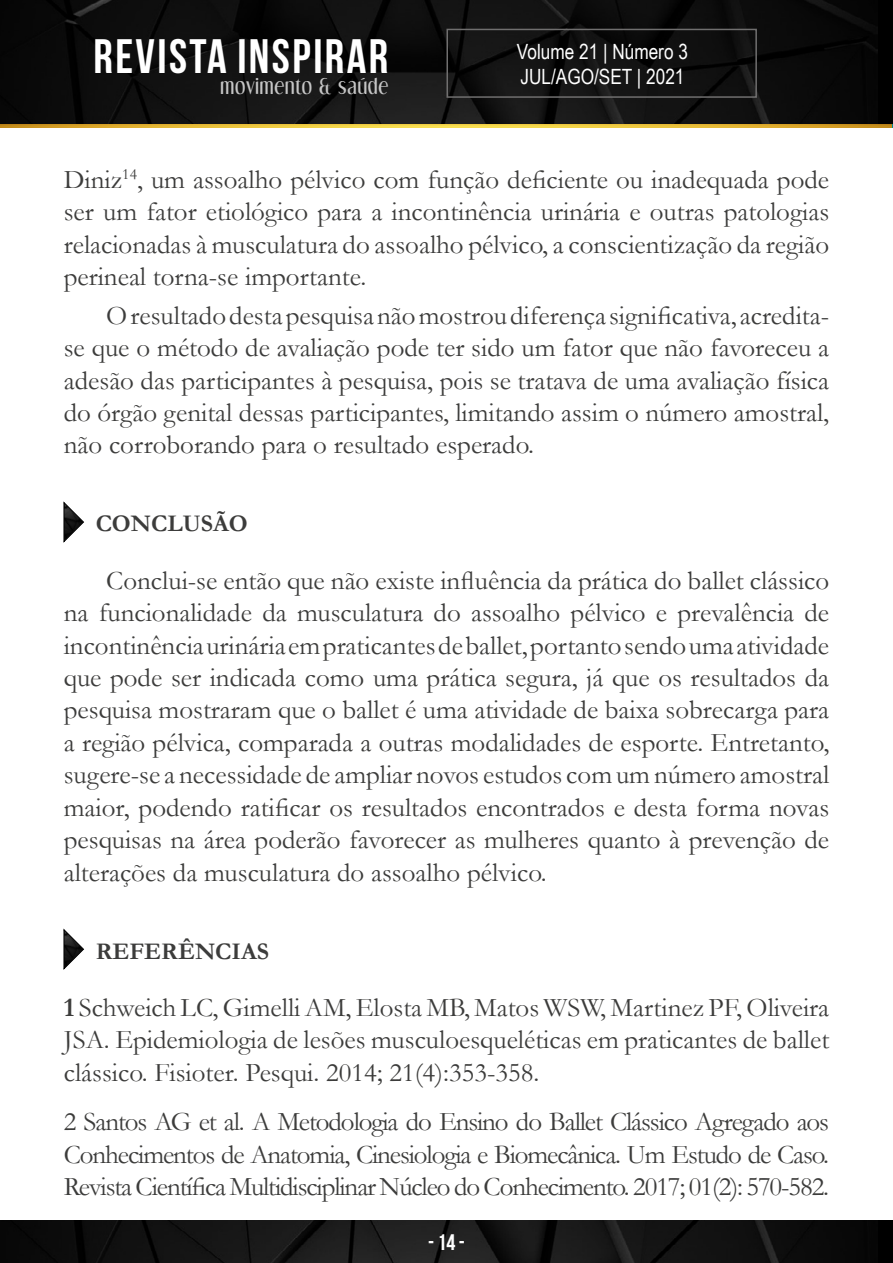
<style>
.page{position:relative;width:893px;height:1263px;background:#fff}
.page>*{position:absolute;margin:0;border:0;box-sizing:border-box;transform-origin:0 0}
.t1{font:700 48.3px "Bebas Neue";letter-spacing:.05em;color:#fff}
.t2{font:27px/32.4px "Garamond";color:#3c3c3b;text-align:justify}
.t3{font:700 24px "Garamond";color:#3c3c3b}
.t4{font:700 22.5px "Bebas Neue";color:#fff}
.t5{font:21px/25.2px "Arial Narrow";color:#fff}
.t6{font:18.9px "Dream Orphans";letter-spacing:.05em;color:#c6c6c6}
.s1{font-weight:700}
</style>
<div class="page">
<img style="left:0;top:124px;width:891px;height:4px">
<img style="left:0;top:0;width:878px;height:124px">
<div style="left:446px;top:29px;width:311px;height:69px;border:2px solid #706f6f"></div>
<img style="left:0;top:1220px;width:878px;height:43px">
<svg style="left:64px;top:502px;width:20px;height:40px"></svg>
<svg style="left:64px;top:929px;width:20px;height:41px"></svg>
<h1 class="t1" style="left:94px;top:29px;width:296px">REVISTA INSPIRAR</h1>
<p class="t6" style="left:220px;top:75px;width:169px">movimento &amp; saúde</p>
<p class="t5" style="left:517px;top:38px;width:173px">Volume 21 | Número 3<br>JUL/AGO/SET | 2021</p>
<p class="t2" style="left:64px;top:162px;width:767px">Diniz<sup>14</sup>, um assoalho pélvico com função deficiente ou inadequada pode ser um fator etiológico para a incontinência urinária e outras patologias relacionadas à musculatura do assoalho pélvico, a conscientização da região perineal torna-se importante.</p>
<p class="t2" style="left:64px;top:298px;width:767px;text-indent:43px">O resultado desta pesquisa não mostrou diferença significativa, acredita&shy;se que o método de avaliação pode ter sido um fator que não favoreceu a adesão das participantes à pesquisa, pois se tratava de uma avaliação física do órgão genital dessas participantes, limitando assim o número amostral, não corroborando para o resultado esperado.</p>
<p class="t3" style="left:96px;top:507px;width:154px">CONCLUSÃO</p>
<p class="t2" style="left:64px;top:563px;width:767px;text-indent:43px">Conclui-se então que não existe influência da prática do ballet clássico na funcionalidade da musculatura do assoalho pélvico e prevalência de incontinência urinária em praticantes de ballet, portanto sendo uma atividade que pode ser indicada como uma prática segura, já que os resultados da pesquisa mostraram que o ballet é uma atividade de baixa sobrecarga para a região pélvica, comparada a outras modalidades de esporte. Entretanto, sugere-se a necessidade de ampliar novos estudos com um número amostral maior, podendo ratificar os resultados encontrados e desta forma novas pesquisas na área poderão favorecer as mulheres quanto à prevenção de alterações da musculatura do assoalho pélvico.</p>
<p class="t3" style="left:96px;top:935px;width:175px">REFERÊNCIAS</p>
<p class="t2" style="left:64px;top:991px;width:767px"><span class="s1">1</span> Schweich LC, Gimelli AM, Elosta MB, Matos WSW, Martinez PF, Oliveira JSA. Epidemiologia de lesões musculoesqueléticas em praticantes de ballet clássico. Fisioter. Pesqui. 2014; 21(4):353-358.</p>
<p class="t2" style="left:64px;top:1105px;width:767px">2 Santos AG et al. A Metodologia do Ensino do Ballet Clássico Agregado aos Conhecimentos de Anatomia, Cinesiologia e Biomecânica. Um Estudo de Caso.<br>Revista Científica Multidisciplinar Núcleo do Conhecimento. 2017; 01(2): 570-582.</p>
<p class="t4" style="left:428px;top:1230px;width:38px">- 14 -</p>
</div>
